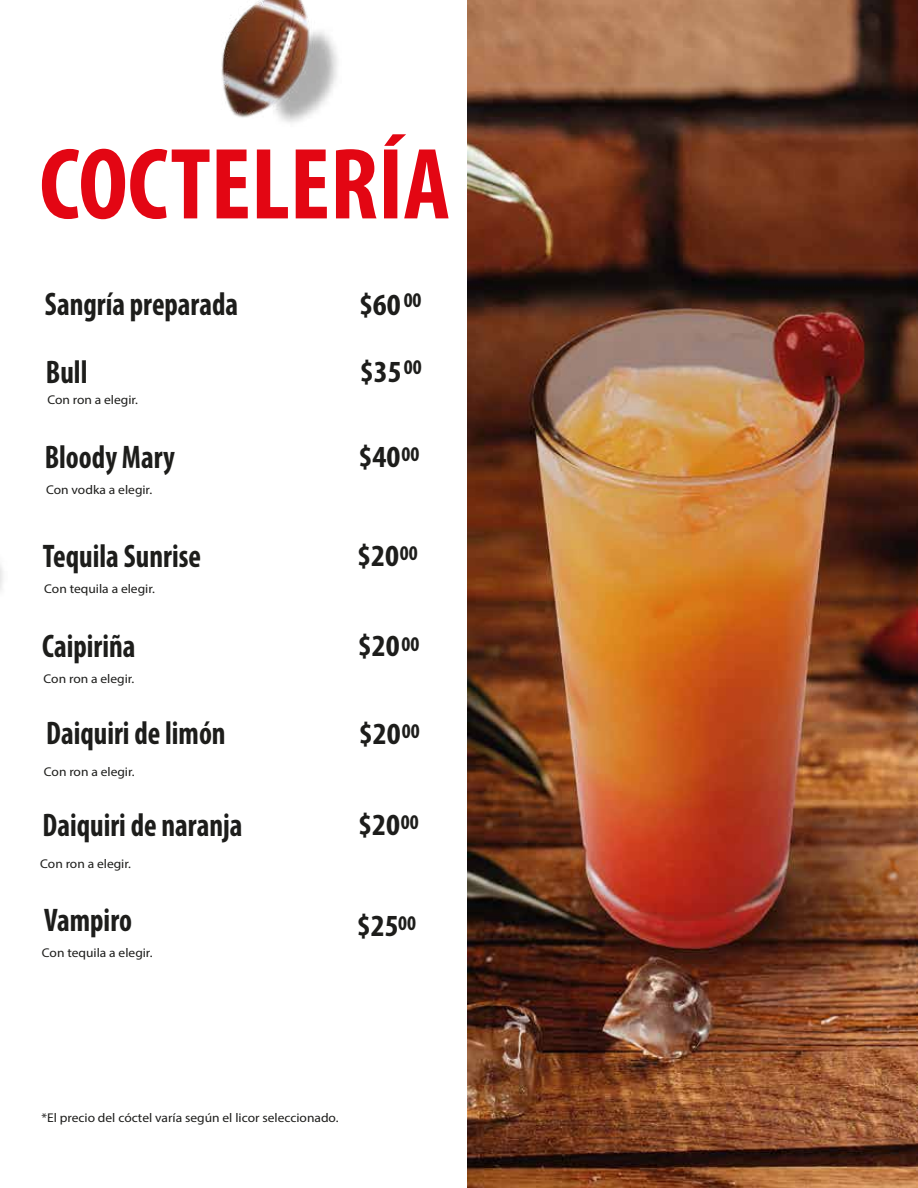
<style>
.page{position:relative;width:918px;height:1188px;background:#fff}
.page>*{position:absolute;margin:0;border:0;box-sizing:border-box;transform-origin:0 0}
.t1{font:700 condensed 102.15px "Myriad Pro";color:#e30613}
.t2{font:700 condensed 32.85px "Myriad Pro";color:#1d1d1b;scale:.91 1}
.t3{font:700 condensed 30.75px "Myriad Pro";color:#1d1d1b;scale:1.06 1}
.t4{font:700 condensed 21px "Myriad Pro";color:#1d1d1b}
.t5{font:12.75px "Myriad Pro";color:#1d1d1b;scale:1.06 1}
</style>
<div class="page">
<img style="left:221px;top:0;width:117px;height:123px">
<img style="left:468px;top:0;width:450px;height:1188px">
<h1 class="t1" style="left:39px;top:121px;width:412px">COCTELERÍA</h1>
<h2 class="t2" style="left:45px;top:284px;width:214px">Sangría preparada</h2>
<h3 class="t3" style="left:359px;top:285px;width:41px">$60</h3>
<h2 class="t2" style="left:46px;top:352px;width:47px">Bull</h2>
<h3 class="t3" style="left:360px;top:352px;width:41px">$35</h3>
<p class="t5" style="left:47px;top:392px;width:87px">Con ron a elegir.</p>
<h2 class="t2" style="left:45px;top:437px;width:145px">Bloody Mary</h2>
<h3 class="t3" style="left:359px;top:437px;width:41px">$40</h3>
<p class="t5" style="left:46px;top:482px;width:101px">Con vodka a elegir.</p>
<h3 class="t4" style="left:404px;top:287px;width:19px">00</h3>
<h3 class="t4" style="left:404px;top:354px;width:19px">00</h3>
<h3 class="t4" style="left:401px;top:441px;width:19px">00</h3>
<h2 class="t2" style="left:43px;top:535px;width:175px">Tequila Sunrise</h2>
<h3 class="t3" style="left:357px;top:537px;width:41px">$20</h3>
<p class="t5" style="left:44px;top:581px;width:106px">Con tequila a elegir.</p>
<h2 class="t2" style="left:42px;top:625px;width:104px">Caipiriña</h2>
<h3 class="t3" style="left:358px;top:627px;width:41px">$20</h3>
<p class="t5" style="left:44px;top:671px;width:87px">Con ron a elegir.</p>
<h2 class="t2" style="left:46px;top:713px;width:199px">Daiquiri de limón</h2>
<h3 class="t3" style="left:359px;top:714px;width:41px">$20</h3>
<p class="t5" style="left:44px;top:764px;width:87px">Con ron a elegir.</p>
<h2 class="t2" style="left:43px;top:805px;width:221px">Daiquiri de naranja</h2>
<h3 class="t3" style="left:358px;top:806px;width:41px">$20</h3>
<p class="t5" style="left:40px;top:856px;width:87px">Con ron a elegir.</p>
<h2 class="t2" style="left:44px;top:900px;width:98px">Vampiro</h2>
<h3 class="t3" style="left:357px;top:907px;width:41px">$25</h3>
<p class="t5" style="left:42px;top:945px;width:106px">Con tequila a elegir.</p>
<h3 class="t4" style="left:400px;top:540px;width:19px">00</h3>
<h3 class="t4" style="left:401px;top:631px;width:19px">00</h3>
<h3 class="t4" style="left:402px;top:718px;width:19px">00</h3>
<h3 class="t4" style="left:401px;top:808px;width:19px">00</h3>
<h3 class="t4" style="left:398px;top:910px;width:19px">00</h3>
<p class="t5" style="left:41px;top:1109px;width:282px">*El precio del cóctel varía según el licor seleccionado.</p>
</div>
